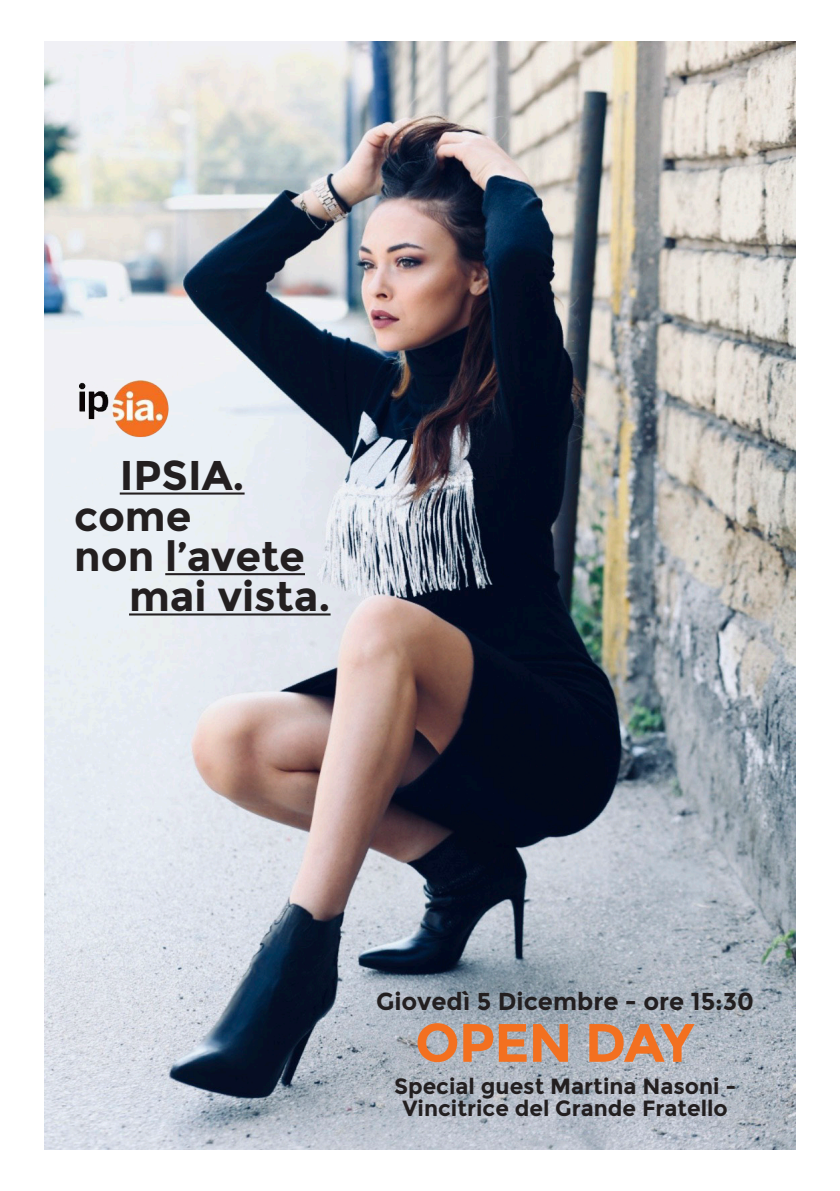
<style>
.page{position:relative;width:840px;height:1191px;background:#fff}
.page>*{position:absolute;margin:0;border:0;box-sizing:border-box;transform-origin:0 0}
.t1{font:700 54px "Montserrat";letter-spacing:-.02em;color:#f37020}
.t2{font:700 41.6px "Montserrat";color:#231f20}
.t3{font:700 24.4px "Montserrat";color:#231f20}
.t4{font:700 22px/22px "Montserrat";color:#231f20;text-align:center}
</style>
<div class="page">
<img style="left:44px;top:41px;width:751px;height:1109px">
<hr style="left:120px;top:492px;width:124px;height:2px;background:#231f20">
<hr style="left:165px;top:573px;width:140px;height:2px;background:#231f20">
<hr style="left:129px;top:613px;width:201px;height:2px;background:#231f20">
<img style="left:74px;top:375px;width:112px;height:75px">
<p class="t2" style="left:120px;top:451px;width:126px">IPSIA.</p>
<p class="t2" style="left:74px;top:491px;width:119px">come</p>
<p class="t2" style="left:74px;top:531px;width:232px">non l’avete</p>
<p class="t2" style="left:129px;top:572px;width:203px">mai vista.</p>
<p class="t3" style="left:376px;top:987px;width:379px">Giovedì 5 Dicembre - ore 15:30</p>
<p class="t1" style="left:415px;top:1010px;width:280px">OPEN DAY</p>
<p class="t4" style="left:394px;top:1074px;width:343px">Special guest Martina Nasoni -<br>Vincitrice del Grande Fratello</p>
</div>
